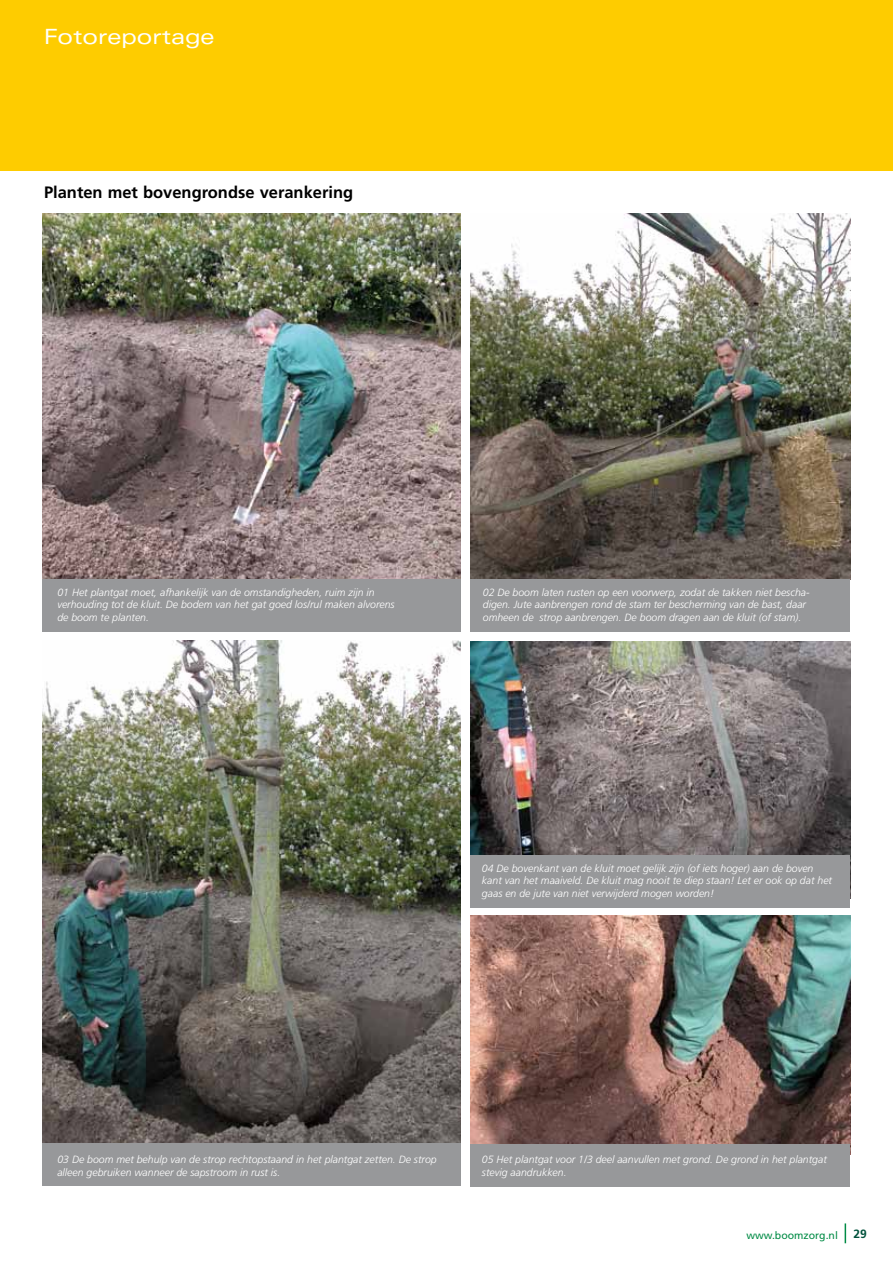
<style>
.page{position:relative;width:893px;height:1263px;background:#fff}
.page>*{position:absolute;margin:0;border:0;box-sizing:border-box;transform-origin:0 0}
.t1{font:expanded 21px "Univers";color:#fff}
.t2{font:700 16.5px "Frutiger";color:#000}
.t3{font:700 12px "Frutiger";color:#00523c}
.t4{font:italic 300 10.5px/12.6px "Frutiger";color:#fff}
.t5{font:10.5px "Frutiger";color:#008b45}
</style>
<div class="page">
<svg style="left:845px;top:1223px;width:1px;height:20px"></svg>
<div style="left:0;top:0;width:893px;height:171px;background:#fecc00"></div>
<img style="left:43px;top:213px;width:418px;height:366px">
<div style="left:43px;top:579px;width:418px;height:52px;background:#97989a"></div>
<img style="left:470px;top:213px;width:380px;height:366px">
<div style="left:470px;top:579px;width:380px;height:52px;background:#97989a"></div>
<img style="left:43px;top:640px;width:418px;height:504px">
<div style="left:43px;top:1144px;width:418px;height:42px;background:#97989a"></div>
<img style="left:471px;top:641px;width:379px;height:214px">
<img style="left:470px;top:915px;width:380px;height:229px">
<div style="left:470px;top:855px;width:380px;height:53px;background:#97989a"></div>
<div style="left:470px;top:1144px;width:380px;height:42px;background:#97989a"></div>
<h1 class="t1" style="left:44px;top:24px;width:172px">Fotoreportage</h1>
<h2 class="t2" style="left:44px;top:183px;width:311px">Planten met bovengrondse verankering</h2>
<p class="t4" style="left:57px;top:586px;width:339px">01 Het plantgat moet, afhankelijk van de omstandigheden, ruim zijn in verhouding tot de kluit. De bodem van het gat goed los/rul maken alvorens de boom te planten.</p>
<p class="t4" style="left:483px;top:586px;width:328px">02 De boom laten rusten op een voorwerp, zodat de takken niet bescha&shy;digen. Jute aanbrengen rond de stam ter bescherming van de bast, daar omheen de strop aanbrengen. De boom dragen aan de kluit (of stam).</p>
<p class="t4" style="left:482px;top:862px;width:352px">04 De bovenkant van de kluit moet gelijk zijn (of iets hoger) aan de boven kant van het maaiveld. De kluit mag nooit te diep staan! Let er ook op dat het gaas en de jute van niet verwijderd mogen worden!</p>
<p class="t4" style="left:57px;top:1153px;width:381px">03 De boom met behulp van de strop rechtopstaand in het plantgat zetten. De strop alleen gebruiken wanneer de sapstroom in rust is.</p>
<p class="t4" style="left:482px;top:1153px;width:346px">05 Het plantgat voor 1/3 deel aanvullen met grond. De grond in het plantgat stevig aandrukken.</p>
<p class="t5" style="left:746px;top:1229px;width:93px">www.boomzorg.nl</p>
<p class="t3" style="left:853px;top:1227px;width:15px">29</p>
</div>
